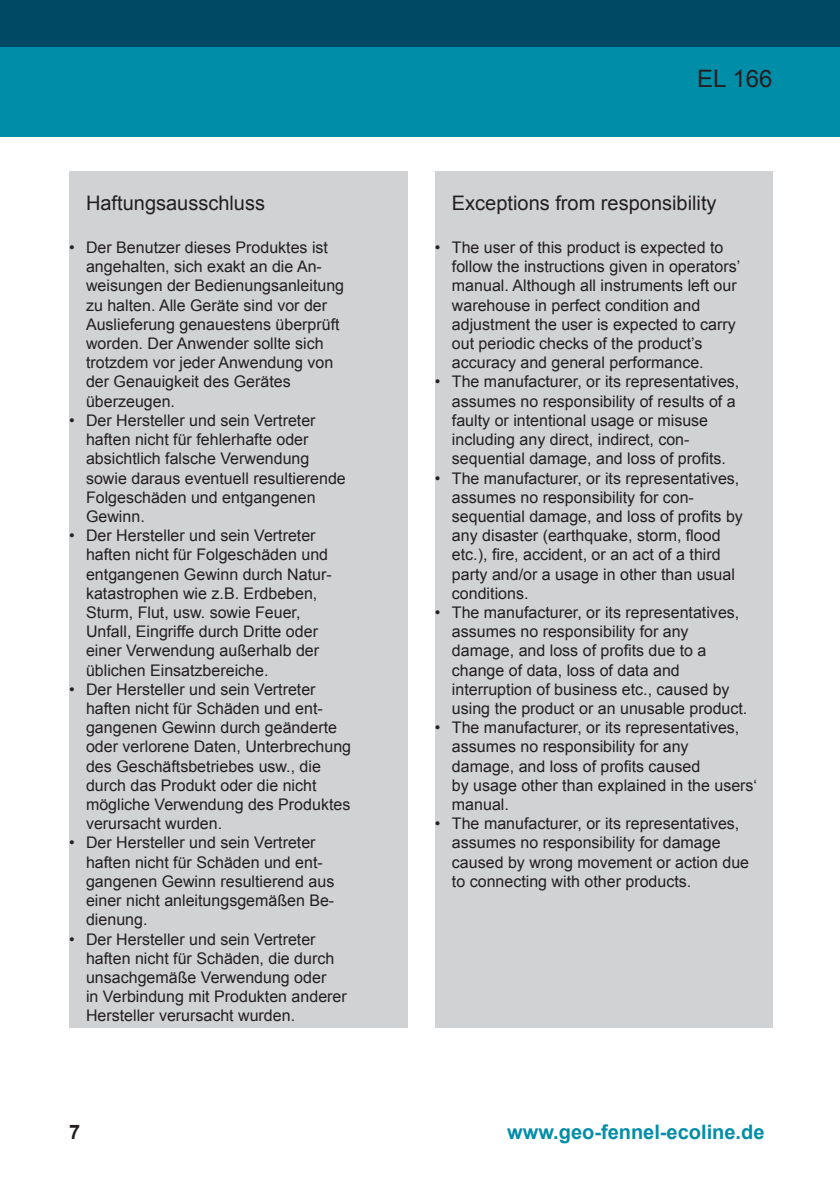
<style>
.page{position:relative;width:840px;height:1192px;background:#fff}
.page>*{position:absolute;margin:0;border:0;box-sizing:border-box;transform-origin:0 0}
.t1{font:24px "Arial";color:#231f20}
.t2{font:20px "Arial";color:#231f20}
.t3{font:700 20px "Arial";color:#008da8}
.t4{font:700 20px "Arial";color:#231f20}
.t5{font:16px/19.2px "Arial";color:#231f20}
</style>
<div class="page">
<div style="left:0;top:46px;width:839px;height:91px;background:#008da8"></div>
<div style="left:0;top:0;width:839px;height:46px;background:#004964"></div>
<div style="left:69px;top:171px;width:338px;height:856px;background:#d1d2d4"></div>
<div style="left:435px;top:171px;width:337px;height:856px;background:#d1d2d4"></div>
<p class="t5" style="left:69px;top:238px;width:7px">•</p>
<p class="t5" style="left:69px;top:411px;width:7px">•</p>
<p class="t5" style="left:69px;top:526px;width:7px">•</p>
<p class="t5" style="left:69px;top:679px;width:7px">•</p>
<p class="t5" style="left:69px;top:833px;width:7px">•</p>
<p class="t5" style="left:69px;top:929px;width:7px">•</p>
<p class="t2" style="left:86px;top:190px;width:180px">Haftungsausschluss</p>
<p class="t5" style="left:86px;top:238px;width:243px">Der Benutzer dieses Produktes ist</p>
<p class="t5" style="left:86px;top:257px;width:237px">angehalten, sich exakt an die An-</p>
<p class="t5" style="left:86px;top:276px;width:259px">weisungen der Bedienungsanleitung</p>
<p class="t5" style="left:86px;top:295px;width:243px">zu halten. Alle Geräte sind vor der</p>
<p class="t5" style="left:69px;top:315px;width:272px">Auslieferung genauestens überprüft</p>
<p class="t5" style="left:86px;top:334px;width:239px">worden. Der Anwender sollte sich</p>
<p class="t5" style="left:86px;top:353px;width:249px">trotzdem vor jeder Anwendung von</p>
<p class="t5" style="left:86px;top:372px;width:206px">der Genauigkeit des Gerätes</p>
<p class="t5" style="left:86px;top:391px;width:90px">überzeugen.</p>
<p class="t5" style="left:86px;top:411px;width:231px">Der Hersteller und sein Vertreter</p>
<p class="t5" style="left:86px;top:430px;width:224px">haften nicht für fehlerhafte oder</p>
<p class="t5" style="left:86px;top:449px;width:225px">absichtlich falsche Verwendung</p>
<p class="t5" style="left:86px;top:468px;width:261px">sowie daraus eventuell resultierende</p>
<p class="t5" style="left:86px;top:487px;width:231px">Folgeschäden und entgangenen</p>
<p class="t5" style="left:69px;top:507px;width:77px">Gewinn.</p>
<p class="t5" style="left:86px;top:526px;width:231px">Der Hersteller und sein Vertreter</p>
<p class="t5" style="left:86px;top:545px;width:243px">haften nicht für Folgeschäden und</p>
<p class="t5" style="left:86px;top:564px;width:247px">entgangenen Gewinn durch Natur-</p>
<p class="t5" style="left:86px;top:583px;width:233px">katastrophen wie z.B. Erdbeben,</p>
<p class="t5" style="left:69px;top:603px;width:233px">Sturm, Flut, usw. sowie Feuer,</p>
<p class="t5" style="left:69px;top:622px;width:251px">U nfall, Eingriffe durch Dritte oder</p>
<p class="t5" style="left:86px;top:641px;width:235px">einer Verwendung außerhalb der</p>
<p class="t5" style="left:86px;top:660px;width:184px">üblichen Einsatzbereiche.</p>
<p class="t5" style="left:86px;top:679px;width:231px">Der Hersteller und sein Vertreter</p>
<p class="t5" style="left:86px;top:699px;width:238px">haften nicht für Schäden und ent-</p>
<p class="t5" style="left:86px;top:718px;width:252px">gangenen Gewinn durch geänderte</p>
<p class="t5" style="left:86px;top:737px;width:267px">oder verlorene Daten, U nterbrechung</p>
<p class="t5" style="left:86px;top:756px;width:236px">des Geschäftsbetriebes usw., die</p>
<p class="t5" style="left:86px;top:775px;width:232px">durch das Produkt oder die nicht</p>
<p class="t5" style="left:86px;top:795px;width:266px">mögliche Verwendung des Produktes</p>
<p class="t5" style="left:86px;top:814px;width:138px">verursacht wurden.</p>
<p class="t5" style="left:86px;top:833px;width:231px">Der Hersteller und sein Vertreter</p>
<p class="t5" style="left:86px;top:852px;width:238px">haften nicht für Schäden und ent-</p>
<p class="t5" style="left:86px;top:871px;width:250px">gangenen Gewinn resultierend aus</p>
<p class="t5" style="left:86px;top:891px;width:250px">einer nicht anleitungsgemäßen Be-</p>
<p class="t5" style="left:86px;top:910px;width:63px">dienung.</p>
<p class="t5" style="left:86px;top:929px;width:231px">Der Hersteller und sein Vertreter</p>
<p class="t5" style="left:86px;top:948px;width:250px">haften nicht für Schäden, die durch</p>
<p class="t5" style="left:86px;top:967px;width:242px">unsachgemäße Verwendung oder</p>
<p class="t5" style="left:86px;top:987px;width:262px">in Verbindung mit Produkten anderer</p>
<p class="t5" style="left:86px;top:1006px;width:210px">Hersteller verursacht wurden.</p>
<p class="t4" style="left:69px;top:1118px;width:13px">7</p>
<h1 class="t1" style="left:697px;top:62px;width:77px">EL 166</h1>
<p class="t5" style="left:435px;top:238px;width:7px">•</p>
<p class="t5" style="left:435px;top:372px;width:7px">•</p>
<p class="t5" style="left:435px;top:468px;width:7px">•</p>
<p class="t5" style="left:435px;top:603px;width:7px">•</p>
<p class="t5" style="left:435px;top:718px;width:7px">•</p>
<p class="t5" style="left:435px;top:814px;width:7px">•</p>
<p class="t2" style="left:452px;top:190px;width:266px">Exceptions from responsibility</p>
<p class="t5" style="left:452px;top:238px;width:307px">The user of this product is expected to follow the instructions given in operators’ manual. Although all instruments left our warehouse in perfect condition and adjustment the user is expected to carry out periodic checks of the product’s accuracy and general performance.<br>The manufacturer, or its representatives, assumes no responsibility of results of a faulty or intentional usage or misuse including any direct, indirect, con&shy;sequential damage, and loss of profits.<br>The manufacturer, or its representatives, assumes no responsibility for con&shy;sequential damage, and loss of profits by any disaster (earthquake, storm, flood etc.), fire, accident, or an act of a third party and/or a usage in other than usual conditions.<br>The manufacturer, or its representatives, assumes no responsibility for any<br>damage, and loss of profits due to a change of data, loss of data and interruption of business etc., caused by using the product or an unusable product.<br>The manufacturer, or its representatives, assumes no responsibility for any<br>damage, and loss of profits caused<br>by usage other than explained in the users‘ manual.<br>The manufacturer, or its representatives, assumes no responsibility for damage caused by wrong movement or action due to connecting with other products.</p>
<p class="t3" style="left:507px;top:1118px;width:259px">www.geo-fennel-ecoline.de</p>
</div>
